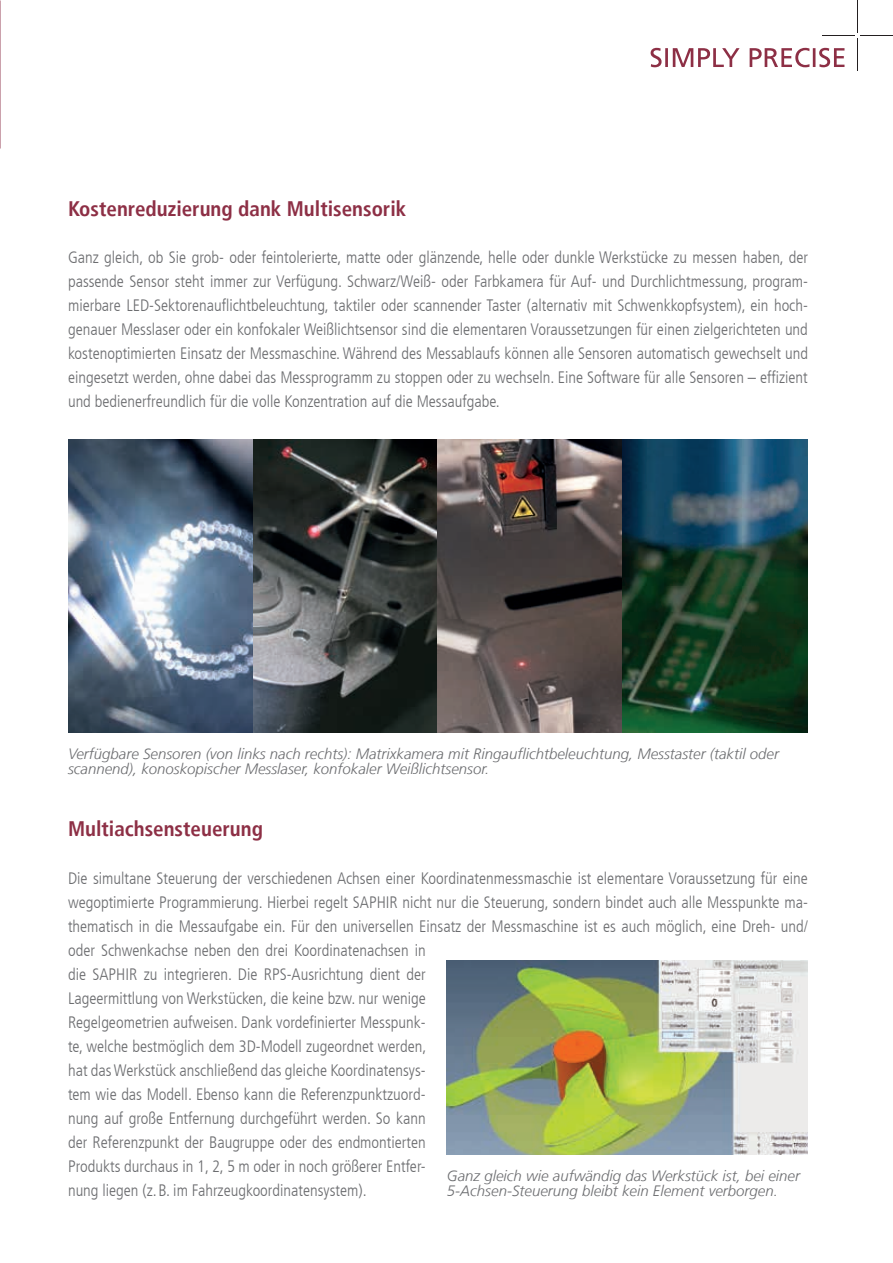
<style>
.page{position:relative;width:893px;height:1263px;background:#fff}
.page>*{position:absolute;margin:0;border:0;box-sizing:border-box;transform-origin:0 0}
.t1{font:700 condensed 21px "Frutiger LT";color:#8d2f45}
.t2{font:300 condensed 16.5px/24px "Frutiger LT";color:#6c6d70}
.t3{font:italic 300 15px/15px "Frutiger LT";color:#6c6d70}
</style>
<div class="page">
<img style="left:447px;top:961px;width:361px;height:194px">
<img style="left:68px;top:439px;width:740px;height:294px">
<hr style="left:857px;top:0;width:1px;height:32px;background:#231f20">
<hr style="left:861px;top:35px;width:32px;height:1px;background:#231f20">
<hr style="left:823px;top:35px;width:32px;height:1px;background:#231f20">
<hr style="left:857px;top:38px;width:1px;height:33px;background:#231f20">
<svg style="left:651px;top:48px;width:193px;height:19px"></svg>
<p class="t1" style="left:68px;top:196px;width:340px">Kostenreduzierung dank Multisensorik</p>
<p class="t2" style="left:68px;top:246px;width:741px;text-align:justify">Ganz gleich, ob Sie grob- oder feintolerierte, matte oder glänzende, helle oder dunkle Werkstücke zu messen haben, der passende Sensor steht immer zur Verfügung. Schwarz/Weiß- oder Farbkamera für Auf- und Durchlichtmessung, program&shy;mierbare LED-Sektorenauflichtbeleuchtung, taktiler oder scannender Taster (alternativ mit Schwenkkopfsystem), ein hoch&shy;genauer Messlaser oder ein konfokaler Weißlichtsensor sind die elementaren Voraussetzungen für einen zielgerichteten und kostenoptimierten Einsatz der Messmaschine. Während des Messablaufs können alle Sensoren automatisch gewechselt und eingesetzt werden, ohne dabei das Messprogramm zu stoppen oder zu wechseln. Eine Software für alle Sensoren – effizient und bedienerfreundlich für die volle Konzentration auf die Messaufgabe.</p>
<p class="t3" style="left:68px;top:747px;width:712px">Verfügbare Sensoren (von links nach rechts): Matrixkamera mit Ringauflichtbeleuchtung, Messtaster (taktil oder scannend), konoskopischer Messlaser, konfokaler Weißlichtsensor.</p>
<p class="t1" style="left:68px;top:816px;width:196px">Multiachsensteuerung</p>
<p class="t2" style="left:68px;top:866px;width:741px">Die simultane Steuerung der verschiedenen Achsen einer Koordinatenmessmaschie ist elementare Voraussetzung für eine wegoptimierte Programmierung. Hierbei regelt SAPHIR nicht nur die Steuerung, sondern bindet auch alle Messpunkte ma&shy;thematisch in die Messaufgabe ein. Für den universellen Einsatz der Messmaschine ist es auch möglich, eine Dreh- und/ oder Schwenkachse neben den drei Koordinatenachsen in<br>die SAPHIR zu integrieren. Die RPS-Ausrichtung dient der<br>Lage ermittlung von Werkstücken, die keine bzw. nur wenige<br>Regelgeometrien aufweisen. Dank vordefinierter Messpunk-<br>te, welche bestmöglich dem 3D-Modell zugeordnet werden,<br>hat das Werkstück anschließend das gleiche Koordinatensys-<br>tem wie das Modell. Ebenso kann die Referenzpunktzuord-<br>nung auf große Entfernung durchgeführt werden. So kann<br>der Referenzpunkt der Baugruppe oder des endmontierten<br>Produkts durchaus in 1, 2, 5 m oder in noch größerer Entfer-<br>nung liegen (z. B. im Fahrzeugkoordinatensystem).</p>
<p class="t3" style="left:447px;top:1169px;width:355px">Ganz gleich wie aufwändig das Werkstück ist, bei einer<br>5-Achsen-Steuerung bleibt kein Element verborgen.</p>
</div>
